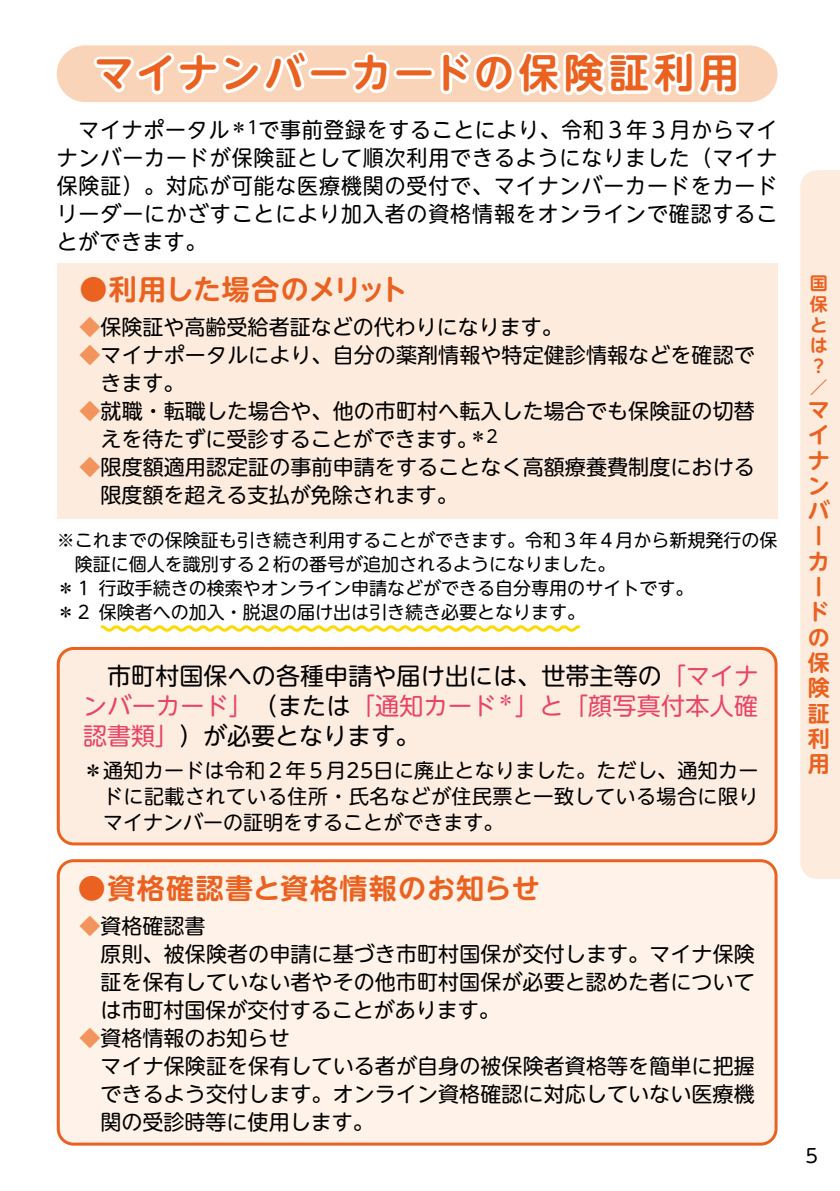
<style>
.page{position:relative;width:840px;height:1191px;background:#fff}
.page>*{position:absolute;margin:0;border:0;box-sizing:border-box;transform-origin:0 0}
.t1{font:700 40px "UD Shin M Go Pro De";letter-spacing:.08em;color:#eb6120}
.t2{font:700 28px "UD Shin M Go Pro De";letter-spacing:.035em;color:#eb6120}
.t3{font:700 28px "UD Shin M Go Pro De";letter-spacing:-.01em;color:#eb6120}
.t4{font:24px/30px "UD Shin M Go Pro";letter-spacing:.005em;color:#000;text-align:justify}
.t5{font:700 22px/25.2px "UD Shin M Go Pro De";color:#eb6120}
.t6{font:21.6px/28px "UD Shin M Go Pro";letter-spacing:.045em;color:#000;text-align:justify}
.t7{font:21px/28px "UD Shin M Go Pro";letter-spacing:.005em;color:#000}
.t8{font:20px/26px "UD Shin M Go Pro";letter-spacing:.025em;color:#000;text-align:justify}
.t9{font:19px "UD Shin M Go Pro";color:#000}
.t10{font:18px "UD Shin M Go Pro";color:#000}
.t11{font:700 18px/20.8px "UD Shin M Go Pro De";color:#eb6120}
.s1{color:#f2945c}
.s2{color:#e84567}
</style>
<div class="page">
<svg style="left:800px;top:170px;width:39px;height:709px;background:#fdebdd"></svg>
<div style="left:57px;top:859px;width:720px;height:286px;background:#fef2e9"></div>
<div style="left:57px;top:263px;width:720px;height:256px;background:#fdebdd"></div>
<div style="left:57px;top:647px;width:720px;height:198px;background:#fdede1"></div>
<div style="left:57px;top:45px;width:720px;height:57px;background:#fad4b9;border-radius:28px"></div>
<svg style="left:91px;top:45px;width:220px;height:50px"></svg>
<div style="left:308px;top:68px;width:41px;height:11px;border:6px solid #fff;border-radius:3px"></div>
<svg style="left:347px;top:52px;width:43px;height:41px"></svg>
<div style="left:393px;top:68px;width:41px;height:11px;border:6px solid #fff;border-radius:3px"></div>
<svg style="left:440px;top:51px;width:299px;height:45px"></svg>
<svg style="left:100px;top:625px;width:481px;height:7px"></svg>
<h1 class="t1" style="left:94px;top:41px;width:646px">マイナンバーカードの保険証利用</h1>
<p class="t6" style="left:57px;top:114px;width:721px">　マイナポータル<sup>＊1</sup>で事前登録をすることにより、令和３年３月からマイナンバーカードが保険証として順次利用できるようになりました（マイナ保険証）。対応が可能な医療機関の受付で、マイナンバーカードをカードリーダーにかざすことにより加入者の資格情報をオンラインで確認することができます。</p>
<h2 class="t3" style="left:79px;top:266px;width:329px">●利用した場合のメリット</h2>
<p class="t7" style="left:79px;top:312px;width:484px"><span class="s1">◆</span>保険証や高齢受給者証などの代わりになります。</p>
<p class="t7" style="left:100px;top:340px;width:655px;text-indent:-21px"><span class="s1">◆</span>マイナポータルにより、自分の薬剤情報や特定健診情報などを確認できます。</p>
<p class="t7" style="left:100px;top:396px;width:655px;text-indent:-21px"><span class="s1">◆</span>就職・転職した場合や、他の市町村へ転入した場合でも保険証の切替えを待たずに受診することができます。<sup>＊2</sup></p>
<p class="t7" style="left:100px;top:452px;width:655px;text-indent:-21px"><span class="s1">◆</span>限度額適用認定証の事前申請をすることなく高額療養費制度における限度額を超える支払が免除されます。</p>
<p class="t10" style="left:57px;top:525px;width:722px">※これまでの保険証も引き続き利用することができます。令和３年４月から新規発行の保</p>
<p class="t10" style="left:75px;top:549px;width:542px">険証に個人を識別する２桁の番号が追加されるようになりました。</p>
<p class="t10" style="left:57px;top:573px;width:637px">＊１ 行政手続きの検索やオンライン申請などができる自分専用のサイトです。</p>
<p class="t10" style="left:57px;top:597px;width:529px">＊２ 保険者への加入・脱退の届け出は引き続き必要となります。</p>
<p class="t4" style="left:83px;top:659px;width:676px">　市町村国保への各種申請や届け出には、世帯主等の<span class="s2">「マイナンバーカード」</span>（または<span class="s2">「通知カード</span><sup>＊</sup><span class="s2">」と「顔写真付本人確認書類」</span>）が必要となります。</p>
<p class="t8" style="left:103px;top:756px;width:656px;text-indent:-20px">＊通知カードは令和２年５月25日に廃止となりました。ただし、通知カードに記載されている住所・氏名などが住民票と一致している場合に限りマイナンバーの証明をすることができます。</p>
<h2 class="t2" style="left:78px;top:865px;width:463px">●資格確認書と資格情報のお知らせ</h2>
<p class="t7" style="left:79px;top:910px;width:127px"><span class="s1">◆</span>資格確認書</p>
<p class="t7" style="left:79px;top:938px;width:676px">　原則、被保険者の申請に基づき市町村国保が交付します。マイナ保険</p>
<p class="t7" style="left:100px;top:966px;width:655px">証を保有していない者やその他市町村国保が必要と認めた者について</p>
<p class="t7" style="left:100px;top:994px;width:400px">は市町村国保が交付することがあります。</p>
<p class="t7" style="left:79px;top:1022px;width:211px"><span class="s1">◆</span>資格情報のお知らせ</p>
<p class="t7" style="left:79px;top:1050px;width:676px">　マイナ保険証を保有している者が自身の被保険者資格等を簡単に把握</p>
<p class="t7" style="left:100px;top:1078px;width:655px">できるよう交付します。オンライン資格確認に対応していない医療機</p>
<p class="t7" style="left:100px;top:1106px;width:274px">関の受診時等に使用します。</p>
<p class="t11" style="left:809px;top:272px;width:19px">国保とは？／</p>
<p class="t5" style="left:807px;top:396px;width:24px">マイナンバーカードの保険証利用</p>
<p class="t9" style="left:804px;top:1140px;width:14px">5</p>
</div>
